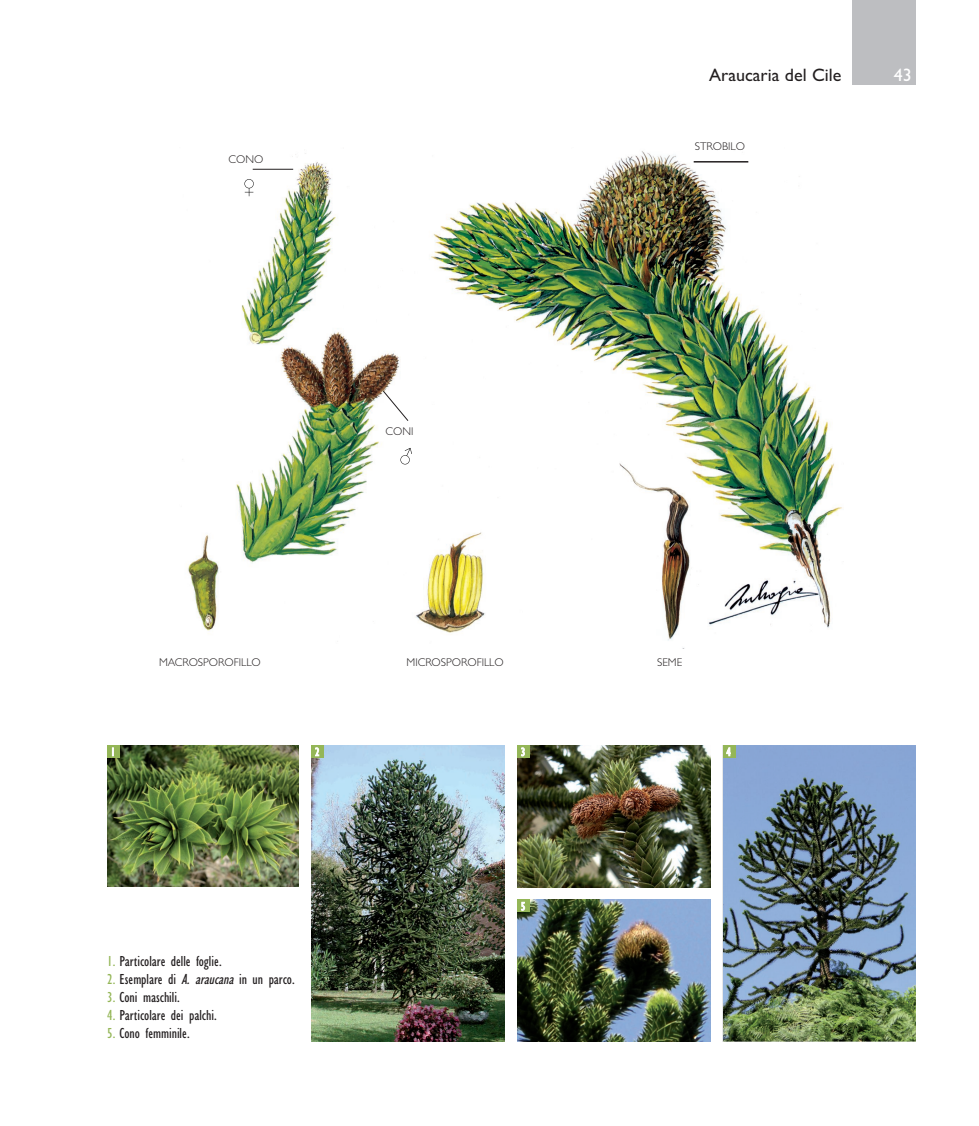
<style>
.page{position:relative;width:979px;height:1126px;background:#fff}
.page>*{position:absolute;margin:0;border:0;box-sizing:border-box;transform-origin:0 0}
.t1{font:18px "Gill Sans";color:#231f20}
.t2{font:18px "Gill Sans";color:#fff}
.t3{font:condensed 15px "Gill Sans";color:#231f20}
.t4{font:condensed 12px "Gill Sans";color:#fff}
.t5{font:300 11.25px "Gill Sans";color:#231f20}
.s1{color:#94b657}
.s2{font-style:italic}
</style>
<div class="page">
<img style="left:107px;top:0;width:809px;height:1042px">
<p class="t5" style="left:228px;top:155px;width:36px">CONO</p>
<p class="t1" style="left:709px;top:69px;width:134px">Araucaria del Cile</p>
<p class="t2" style="left:893px;top:69px;width:19px">43</p>
<p class="t5" style="left:694px;top:142px;width:52px">STROBILO</p>
<p class="t5" style="left:385px;top:428px;width:29px">CONI</p>
<p class="t5" style="left:159px;top:658px;width:103px">MACROSPOROFILLO</p>
<p class="t5" style="left:406px;top:658px;width:99px">MICROSPOROFILLO</p>
<p class="t5" style="left:656px;top:658px;width:27px">SEME</p>
<p class="t4" style="left:520px;top:748px;width:6px">3</p>
<p class="t3" style="left:107px;top:956px;width:116px"><span class="s1">1.</span> Particolare delle foglie.</p>
<p class="t3" style="left:107px;top:974px;width:189px"><span class="s1">2.</span> Esemplare di <span class="s2">A. araucana</span> in un parco.</p>
<p class="t3" style="left:107px;top:992px;width:74px"><span class="s1">3.</span> Coni maschili.</p>
<p class="t3" style="left:107px;top:1010px;width:111px"><span class="s1">4.</span> Particolare dei palchi.</p>
<p class="t3" style="left:107px;top:1028px;width:84px"><span class="s1">5.</span> Cono femminile.</p>
<p class="t4" style="left:520px;top:902px;width:6px">5</p>
</div>
